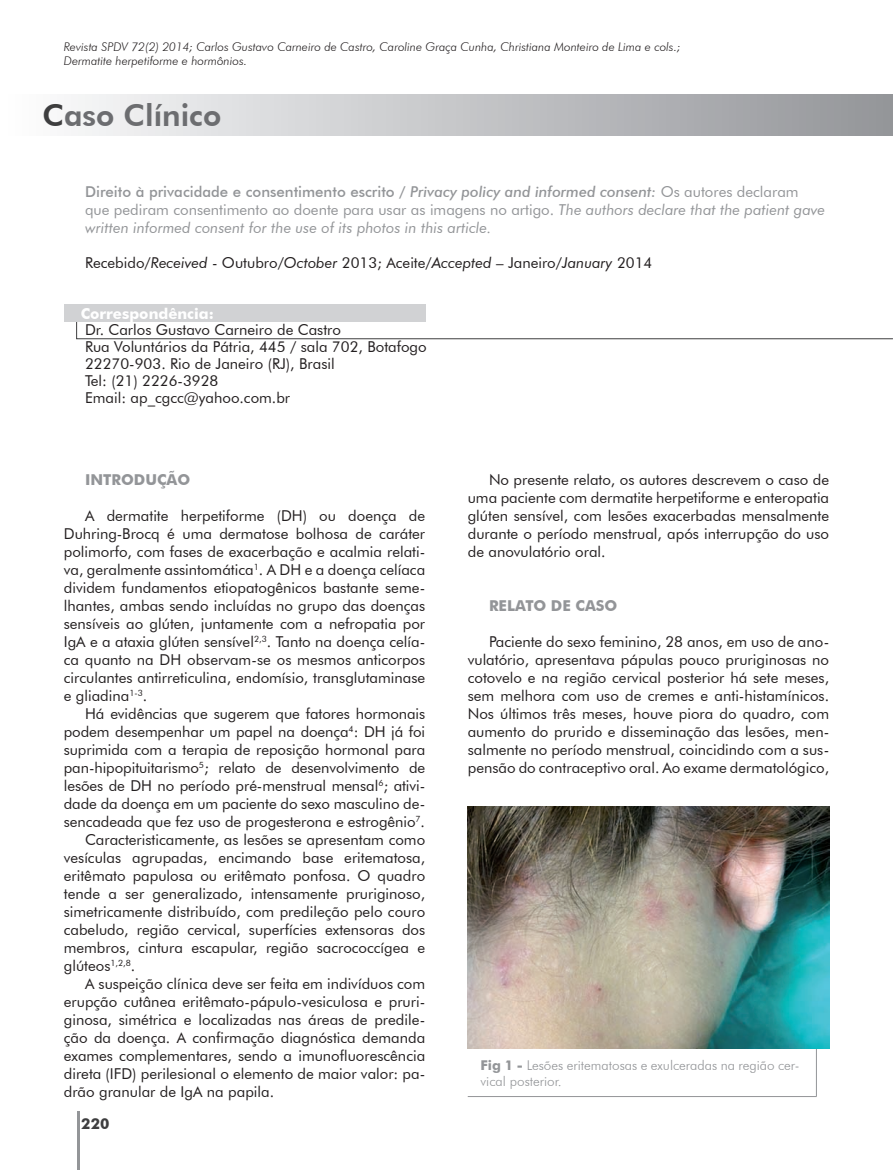
<style>
.page{position:relative;width:893px;height:1170px;background:#fff}
.page>*{position:absolute;margin:0;border:0;box-sizing:border-box;transform-origin:0 0}
.t1{font:800 30px "Futura BT";color:#6c6d70}
.t2{font:15px/18px "Futura BT";color:#231f20;text-align:justify}
.t3{font:italic 15px/18px "Futura BT";color:#939598}
.t4{font:700 15px "Futura BT";color:#939598}
.t5{font:700 15px "Futura BT";color:#fff}
.t6{font:700 15px "Futura BT";color:#3e3e3f}
.t7{font:300 13.5px/16.2px "Futura BT";color:#939598}
.t8{font:italic 300 12px/14.4px "Futura BT";color:#231f20}
.s1{color:#3e3e3f}
.s2{font-weight:500;font-style:normal}
.s3{font-weight:500}
.s4{font-style:normal}
.s5{font-style:italic}
.s6{font-weight:700}
</style>
<div class="page">
<div style="left:0;top:94px;width:893px;height:41px;background:linear-gradient(to right,#fdfdfe,#939498)"></div>
<hr style="left:892px;top:94px;width:1px;height:41px;background:#939598">
<hr style="left:77px;top:1111px;width:3px;height:58px;background:#939598">
<svg style="left:76px;top:315px;width:817px;height:24px"></svg>
<div style="left:64px;top:305px;width:361px;height:17px;background:#d1d2d4"></div>
<hr style="left:816px;top:1048px;width:1px;height:48px;background:#939598">
<hr style="left:468px;top:1096px;width:349px;height:1px;background:#939598">
<img style="left:468px;top:806px;width:361px;height:242px">
<p class="t8" style="left:64px;top:40px;width:618px">Revista SPDV 72(2) 2014; Carlos Gustavo Carneiro de Castro, Caroline Graça Cunha, Christiana Monteiro de Lima e cols.;<br>Dermatite herpetiforme e hormônios.</p>
<h1 class="t1" style="left:43px;top:97px;width:180px"><span class="s1">C</span>aso Clínico</h1>
<p class="t3" style="left:85px;top:182px;width:742px"><span class="s2">Direito à privacidade e consentimento escrito /</span> <span class="s3">Privacy policy and informed consent:</span> <span class="s4">Os autores declaram que pediram consentimento ao doente para usar as imagens no artigo.</span> The authors declare that the patient gave written informed consent for the use of its photos in this article.</p>
<p class="t2" style="left:85px;top:253px;width:569px">Recebido/<span class="s5">Received</span> - Outubro/<span class="s5">October</span> 2013; Aceite/<span class="s5">Accepted</span> – Janeiro/<span class="s5">January</span> 2014</p>
<p class="t5" style="left:81px;top:304px;width:135px">Correspondência:</p>
<p class="t2" style="left:85px;top:321px;width:343px;line-height:17px;text-align:left">Dr. Carlos Gustavo Carneiro de Castro<br>Rua Voluntários da Pátria, 445 / sala 702, Botafogo 22270-903. Rio de Janeiro (RJ), Brasil<br>Tel: (21) 2226-3928<br>Email: ap_cgcc@yahoo.com.br</p>
<p class="t4" style="left:85px;top:470px;width:107px">INTRODUÇÃO</p>
<p class="t2" style="left:64px;top:506px;width:363px;text-indent:21px">A dermatite herpetiforme (DH) ou doença de Duhring-Brocq é uma dermatose bolhosa de caráter polimorfo, com fases de exacerbação e acalmia relati&shy;va, geralmente assintomática<sup>1</sup>. A DH e a doença celíaca dividem fundamentos etiopatogênicos bastante seme&shy;lhantes, ambas sendo incluídas no grupo das doenças sensíveis ao glúten, juntamente com a nefropatia por IgA e a ataxia glúten sensível<sup>2,3</sup>. Tanto na doença celía&shy;ca quanto na DH observam-se os mesmos anticorpos circulantes antirreticulina, endomísio, transglutaminase e gliadina<sup>1-3</sup>.</p>
<p class="t2" style="left:85px;top:704px;width:342px">Há evidências que sugerem que fatores hormonais</p>
<p class="t2" style="left:64px;top:722px;width:363px">podem desempenhar um papel na doença<sup>4</sup>: DH já foi</p>
<p class="t2" style="left:64px;top:740px;width:363px">suprimida com a terapia de reposição hormonal para</p>
<p class="t2" style="left:64px;top:758px;width:363px">pan-hipopituitarismo<sup>5</sup>; relato de desenvolvimento de</p>
<p class="t2" style="left:64px;top:776px;width:363px">lesões de DH no período pré-menstrual mensal<sup>6</sup>; ativi-</p>
<p class="t2" style="left:64px;top:794px;width:363px">dade da doença em um paciente do sexo masculino de-</p>
<p class="t2" style="left:64px;top:812px;width:363px">sencadeada que fez uso de progesterona e estrogênio<sup>7</sup>.</p>
<p class="t2" style="left:85px;top:830px;width:342px">Caracteristicamente, as lesões se apresentam como</p>
<p class="t2" style="left:64px;top:848px;width:363px">vesículas agrupadas, encimando base eritematosa,</p>
<p class="t2" style="left:64px;top:866px;width:363px">eritêmato papulosa ou eritêmato ponfosa. O quadro</p>
<p class="t2" style="left:64px;top:884px;width:363px">tende a ser generalizado, intensamente pruriginoso,</p>
<p class="t2" style="left:64px;top:902px;width:363px">simetricamente distribuído, com predileção pelo couro</p>
<p class="t2" style="left:64px;top:920px;width:363px">cabeludo, região cervical, superfícies extensoras dos</p>
<p class="t2" style="left:64px;top:938px;width:363px">membros, cintura escapular, região sacrococcígea e</p>
<p class="t2" style="left:64px;top:956px;width:73px">glúteos<sup>1,2,8</sup>.</p>
<p class="t2" style="left:85px;top:974px;width:342px">A suspeição clínica deve ser feita em indivíduos com</p>
<p class="t2" style="left:64px;top:992px;width:363px">erupção cutânea eritêmato-pápulo-vesiculosa e pruri-</p>
<p class="t2" style="left:64px;top:1010px;width:363px">ginosa, simétrica e localizadas nas áreas de predile-</p>
<p class="t2" style="left:64px;top:1028px;width:363px">ção da doença. A confirmação diagnóstica demanda</p>
<p class="t2" style="left:64px;top:1046px;width:363px">exames complementares, sendo a imunofluorescência</p>
<p class="t2" style="left:64px;top:1064px;width:363px">direta (IFD) perilesional o elemento de maior valor: pa-</p>
<p class="t2" style="left:64px;top:1082px;width:212px">drão granular de IgA na papila.</p>
<p class="t6" style="left:81px;top:1114px;width:30px">220</p>
<p class="t2" style="left:468px;top:470px;width:363px;text-indent:21px">No presente relato, os autores descrevem o caso de uma paciente com dermatite herpetiforme e enteropatia glúten sensível, com lesões exacerbadas mensalmente durante o período menstrual, após interrupção do uso de anovulatório oral.</p>
<p class="t4" style="left:489px;top:596px;width:130px">RELATO DE CASO</p>
<p class="t2" style="left:468px;top:632px;width:363px;text-indent:21px">Paciente do sexo feminino, 28 anos, em uso de ano&shy;vulatório, apresentava pápulas pouco pruriginosas no cotovelo e na região cervical posterior há sete meses, sem melhora com uso de cremes e anti-histamínicos.<br>Nos últimos três meses, houve piora do quadro, com aumento do prurido e disseminação das lesões, men&shy;salmente no período menstrual, coincidindo com a sus&shy;pensão do contraceptivo oral. Ao exame dermatológico,</p>
<p class="t7" style="left:481px;top:1056px;width:320px"><span class="s6">Fig 1 -</span> Lesões eritematosas e exulceradas na região cer&shy;vical posterior.</p>
</div>
